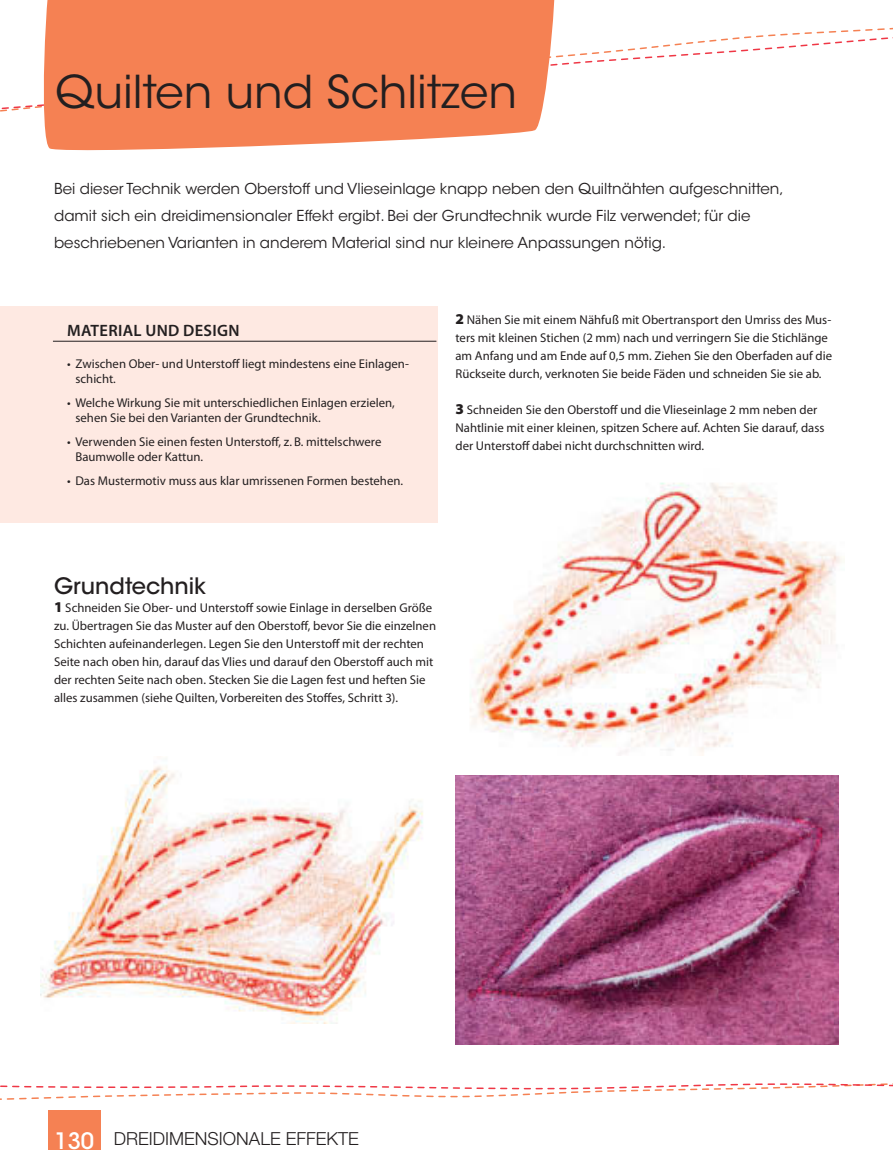
<style>
.page{position:relative;width:893px;height:1174px;background:#fff}
.page>*{position:absolute;margin:0;border:0;box-sizing:border-box;transform-origin:0 0}
.t1{font:45px "ITC Avant Garde Std";color:#231f20}
.t2{font:500 22.5px "ITC Avant Garde Std";color:#231f20}
.t3{font:300 18px "Helvetica Neue LT Std";color:#231f20}
.t4{font:600 16.5px "Myriad Pro";letter-spacing:.02em;color:#231f20}
.t5{font:15px/27px "ITC Avant Garde Std";color:#231f20}
.t6{font:12.75px/18px "Myriad Pro";color:#231f20}
.s1{font-weight:900;font-size:15px}
.s2{font-family:"ITC Avant Garde Std";font-weight:500;font-size:22.5px;color:#fff}
</style>
<div class="page">
<div style="left:48px;top:1110px;width:53px;height:39px;background:#f58153"></div>
<svg style="left:0;top:27px;width:893px;height:85px"></svg>
<svg style="left:0;top:1083px;width:893px;height:17px"></svg>
<svg style="left:38px;top:0;width:523px;height:151px;background:#f58c62"></svg>
<div style="left:0;top:306px;width:437px;height:216px;background:#fee9e2"></div>
<img style="left:41px;top:766px;width:382px;height:257px">
<img style="left:470px;top:482px;width:372px;height:273px">
<img style="left:455px;top:775px;width:384px;height:269px">
<hr style="left:53px;top:341px;width:383px;height:1px;background:#231f20">
<p class="t1" style="left:55px;top:64px;width:464px">Quilten und Schlitzen</p>
<p class="t5" style="left:54px;top:175px;width:731px">Bei dieser Technik werden Oberstoff und Vlieseinlage knapp neben den Quiltnähten aufgeschnitten, damit sich ein dreidimensionaler Effekt ergibt. Bei der Grundtechnik wurde Filz verwendet; für die beschriebenen Varianten in anderem Material sind nur kleinere Anpassungen nötig.</p>
<p class="t4" style="left:67px;top:320px;width:174px">MATERIAL UND DESIGN</p>
<p class="t6" style="left:75px;top:356px;width:335px;line-height:15.3px;text-indent:-9px">• Zwischen Ober- und Unterstoff liegt mindestens eine Einlagen&shy;schicht.</p>
<p class="t6" style="left:75px;top:395px;width:321px;line-height:15.3px;text-indent:-9px">• Welche Wirkung Sie mit unterschiedlichen Einlagen erzielen, sehen Sie bei den Varianten der Grundtechnik.</p>
<p class="t6" style="left:75px;top:434px;width:307px;line-height:15.3px;text-indent:-9px">• Verwenden Sie einen festen Unterstoff, z. B. mittelschwere<br>Baumwolle oder Kattun.</p>
<p class="t6" style="left:67px;top:472px;width:338px">• Das Mustermotiv muss aus klar umrissenen Formen bestehen.</p>
<p class="t6" style="left:455px;top:311px;width:378px"><span class="s1">2</span> Nähen Sie mit einem Nähfuß mit Obertransport den Umriss des Mus&shy;ters mit kleinen Stichen (2 mm) nach und verringern Sie die Stichlänge am Anfang und am Ende auf 0,5 mm. Ziehen Sie den Oberfaden auf die Rückseite durch, verknoten Sie beide Fäden und schneiden Sie sie ab.</p>
<p class="t6" style="left:455px;top:401px;width:370px"><span class="s1">3</span> Schneiden Sie den Oberstoff und die Vlieseinlage 2 mm neben der<br>Nahtlinie mit einer kleinen, spitzen Schere auf. Achten Sie darauf, dass der Unterstoff dabei nicht durchschnitten wird.</p>
<p class="t2" style="left:54px;top:572px;width:154px">Grundtechnik</p>
<p class="t6" style="left:54px;top:599px;width:384px"><span class="s1">1</span> Schneiden Sie Ober- und Unterstoff sowie Einlage in derselben Größe zu. Übertragen Sie das Muster auf den Oberstoff, bevor Sie die einzelnen Schichten aufeinanderlegen. Legen Sie den Unterstoff mit der rechten Seite nach oben hin, darauf das Vlies und darauf den Oberstoff auch mit der rechten Seite nach oben. Stecken Sie die Lagen fest und heften Sie alles zusammen (siehe Quilten, Vorbereiten des Stoffes, Schritt 3).</p>
<p class="t3" style="left:54px;top:1127px;width:306px"><span class="s2">130</span> DREIDIMENSIONALE EFFEKTE</p>
</div>
